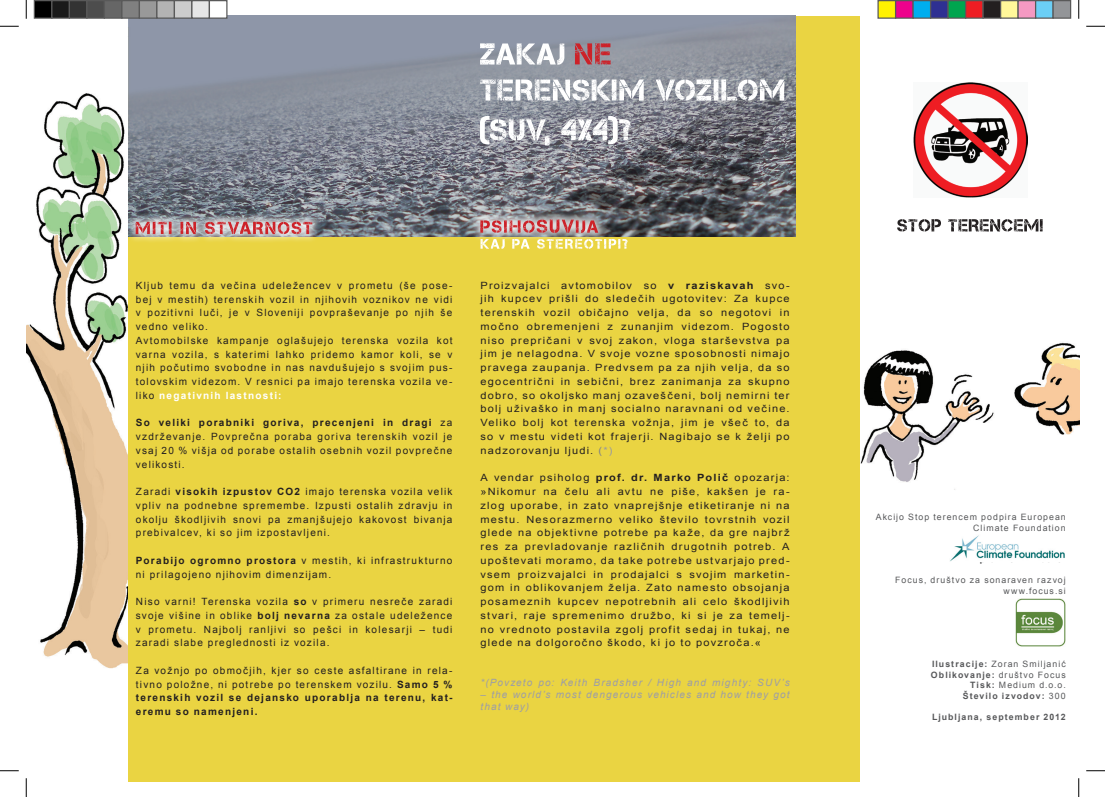
<style>
.page{position:relative;width:1105px;height:797px;background:#fff}
.page>*{position:absolute;margin:0;border:0;box-sizing:border-box;transform-origin:0 0}
.t1{font:10px/13.8px "Arial";letter-spacing:.12em;color:#231f20;text-align:justify}
.t2{font:10px/13.8px "Arial";letter-spacing:.12em;color:#231f20;text-align:justify;scale:1.1 1}
.t3{font:italic 10px/12px "Arial";letter-spacing:.11em;color:#9d9ea5}
.t4{font:700 8.75px/10.5px "Arial";letter-spacing:.12em;color:#57585a;text-align:right}
.t5{font:8.75px/10.5px "Arial";letter-spacing:.115em;color:#57585a;text-align:right}
.s1{font-weight:700;color:#fff}
.s2{font-weight:700}
.s3{color:#7c808a}
.s4{color:#9899a1}
.s5{font-weight:400}
</style>
<div class="page">
<img style="left:27px;top:27px;width:1052px;height:743px">
<div style="left:128px;top:27px;width:675px;height:754px;background:#ead442"></div>
<div style="left:796px;top:16px;width:63px;height:765px;background:#ead442"></div>
<img style="left:1015px;top:598px;width:51px;height:48px">
<img style="left:949px;top:534px;width:117px;height:28px">
<img style="left:914px;top:83px;width:114px;height:115px">
<img style="left:128px;top:16px;width:668px;height:220px">
<div style="left:469px;top:208px;width:137px;height:33px;background:#fff;opacity:.8"></div>
<svg style="left:480px;top:219px;width:118px;height:14px;background:#c88589"></svg>
<svg style="left:480px;top:43px;width:84px;height:22px;background:#c4c7ce"></svg>
<svg style="left:575px;top:43px;width:36px;height:21px"></svg>
<svg style="left:480px;top:79px;width:304px;height:22px;background:#bfc2c7"></svg>
<svg style="left:480px;top:115px;width:150px;height:30px;background:#b0b1b8"></svg>
<div style="left:124px;top:211px;width:197px;height:31px;background:#fff;opacity:.8"></div>
<svg style="left:136px;top:222px;width:176px;height:12px;background:#cc888c"></svg>
<svg style="left:897px;top:219px;width:146px;height:13px"></svg>
<svg style="left:480px;top:239px;width:147px;height:10px"></svg>
<svg style="left:0;top:25px;width:19px;height:2px"></svg>
<svg style="left:1086px;top:25px;width:19px;height:2px"></svg>
<svg style="left:0;top:770px;width:19px;height:1px"></svg>
<svg style="left:1086px;top:770px;width:19px;height:1px"></svg>
<svg style="left:25px;top:0;width:2px;height:19px"></svg>
<svg style="left:25px;top:778px;width:2px;height:19px"></svg>
<svg style="left:1078px;top:0;width:1px;height:19px"></svg>
<svg style="left:1078px;top:778px;width:1px;height:19px"></svg>
<div style="left:34px;top:1px;width:18px;height:17px;background:#000"></div>
<div style="left:34px;top:0;width:18px;height:19px;border:1px solid #595959"></div>
<div style="left:52px;top:1px;width:17px;height:17px;background:#1a1a1a"></div>
<div style="left:51px;top:0;width:19px;height:19px;border:1px solid #595959"></div>
<div style="left:69px;top:1px;width:18px;height:17px;background:#333"></div>
<div style="left:69px;top:0;width:19px;height:19px;border:1px solid #595959"></div>
<div style="left:87px;top:1px;width:17px;height:17px;background:#4d4d4d"></div>
<div style="left:86px;top:0;width:19px;height:19px;border:1px solid #595959"></div>
<div style="left:104px;top:1px;width:18px;height:17px;background:#666"></div>
<div style="left:104px;top:0;width:18px;height:19px;border:1px solid #595959"></div>
<div style="left:122px;top:1px;width:17px;height:17px;background:#808080"></div>
<div style="left:121px;top:0;width:19px;height:19px;border:1px solid #595959"></div>
<div style="left:139px;top:1px;width:18px;height:17px;background:#999"></div>
<div style="left:139px;top:0;width:19px;height:19px;border:1px solid #595959"></div>
<div style="left:157px;top:1px;width:17px;height:17px;background:#b3b3b3"></div>
<div style="left:156px;top:0;width:19px;height:19px;border:1px solid #595959"></div>
<div style="left:174px;top:1px;width:18px;height:17px;background:#ccc"></div>
<div style="left:174px;top:0;width:18px;height:19px;border:1px solid #595959"></div>
<div style="left:192px;top:1px;width:17px;height:17px;background:#e6e6e6"></div>
<div style="left:191px;top:0;width:19px;height:19px;border:1px solid #595959"></div>
<div style="left:209px;top:1px;width:18px;height:17px;background:#fff"></div>
<div style="left:209px;top:0;width:19px;height:19px;border:1px solid #595959"></div>
<div style="left:878px;top:1px;width:17px;height:17px;background:#fff101"></div>
<div style="left:877px;top:0;width:19px;height:19px;border:1px solid #595959"></div>
<div style="left:895px;top:1px;width:18px;height:17px;background:#ed028c"></div>
<div style="left:895px;top:0;width:19px;height:19px;border:1px solid #595959"></div>
<div style="left:913px;top:1px;width:17px;height:17px;background:#00aeef"></div>
<div style="left:912px;top:0;width:19px;height:19px;border:1px solid #595959"></div>
<div style="left:930px;top:1px;width:18px;height:17px;background:#2e3092"></div>
<div style="left:930px;top:0;width:19px;height:19px;border:1px solid #595959"></div>
<div style="left:948px;top:1px;width:17px;height:17px;background:#00a54f"></div>
<div style="left:947px;top:0;width:19px;height:19px;border:1px solid #595959"></div>
<div style="left:965px;top:1px;width:18px;height:17px;background:#ee1d23"></div>
<div style="left:965px;top:0;width:19px;height:19px;border:1px solid #595959"></div>
<div style="left:983px;top:1px;width:17px;height:17px;background:#231f20"></div>
<div style="left:982px;top:0;width:19px;height:19px;border:1px solid #595959"></div>
<div style="left:1000px;top:1px;width:18px;height:17px;background:#fff79a"></div>
<div style="left:1000px;top:0;width:19px;height:19px;border:1px solid #595959"></div>
<div style="left:1018px;top:1px;width:17px;height:17px;background:#f499c2"></div>
<div style="left:1017px;top:0;width:19px;height:19px;border:1px solid #595959"></div>
<div style="left:1035px;top:1px;width:18px;height:17px;background:#6bcff6"></div>
<div style="left:1035px;top:0;width:19px;height:19px;border:1px solid #595959"></div>
<div style="left:1053px;top:1px;width:17px;height:17px;background:#939598"></div>
<div style="left:1052px;top:0;width:19px;height:19px;border:1px solid #595959"></div>
<p class="t1" style="left:136px;top:278px;width:318px;text-align:left">Kljub temu da večina udeležencev v prometu (še pose&shy;bej v mestih) terenskih vozil in njihovih voznikov ne vidi v pozitivni luči, je v Sloveniji povpraševanje po njih še vedno veliko.<br>Avtomobilske kampanje oglašujejo terenska vozila kot varna vozila, s katerimi lahko pridemo kamor koli, se v njih počutimo svobodne in nas navdušujejo s svojim pus&shy;tolovskim videzom. V resnici pa imajo terenska vozila ve&shy;liko <span class="s1">negativnih lastnosti:</span></p>
<p class="t1" style="left:136px;top:416px;width:318px"><span class="s2">So veliki porabniki goriva, precenjeni in dragi</span> za vzdrževanje. Povprečna poraba goriva terenskih vozil je vsaj 20 % višja od porabe ostalih osebnih vozil povprečne velikosti.</p>
<p class="t1" style="left:136px;top:485px;width:318px">Zaradi <span class="s2">visokih izpustov CO2</span> imajo terenska vozila velik vpliv na podnebne spremembe. Izpusti ostalih zdravju in okolju škodljivih snovi pa zmanjšujejo kakovost bivanja prebivalcev, ki so jim izpostavljeni.</p>
<p class="t1" style="left:136px;top:553px;width:318px"><span class="s2">Porabijo ogromno prostora</span> v mestih, ki infrastrukturno ni prilagojeno njihovim dimenzijam.</p>
<p class="t1" style="left:136px;top:595px;width:318px">Niso varni! Terenska vozila <span class="s2">so</span> v primeru nesreče zaradi svoje višine in oblike <span class="s2">bolj nevarna</span> za ostale udeležence v prometu. Najbolj ranljivi so pešci in kolesarji – tudi zaradi slabe preglednosti iz vozila.</p>
<p class="t1" style="left:136px;top:663px;width:318px">Za vožnjo po območjih, kjer so ceste asfaltirane in rela&shy;tivno položne, ni potrebe po terenskem vozilu. <span class="s2">Samo 5 % terenskih vozil se dejansko uporablja na terenu, kat&shy;eremu so namenjeni.</span></p>
<p class="t2" style="left:480px;top:278px;width:283px">Proizvajalci avtomobilov so <span class="s2">v raziskavah</span> svo&shy;jih kupcev prišli do sledečih ugotovitev: Za kupce terenskih vozil običajno velja, da so negotovi in močno obremenjeni z zunanjim videzom. Pogosto niso prepričani v svoj zakon, vloga starševstva pa jim je nelagodna. V svoje vozne sposobnosti nimajo pravega zaupanja. Predvsem pa za njih velja, da so egocentrični in sebični, brez zanimanja za skupno dobro, so okoljsko manj ozaveščeni, bolj nemirni ter bolj uživaško in manj socialno naravnani od večine.<br>Veliko bolj kot terenska vožnja, jim je všeč to, da so v mestu videti kot frajerji. Nagibajo se k želji po nadzorovanju ljudi. <span class="s3">(</span><span class="s4">*)</span></p>
<p class="t2" style="left:480px;top:471px;width:283px">A vendar psiholog <span class="s2">prof. dr. Marko Polič</span> opozarja: »Nikomur na čelu ali avtu ne piše, kakšen je ra&shy;zlog uporabe, in zato vnaprejšnje etiketiranje ni na mestu. Nesorazmerno veliko število tovrstnih vozil glede na objektivne potrebe pa kaže, da gre najbrž res za prevladovanje različnih drugotnih potreb. A upoštevati moramo, da take potrebe ustvarjajo pred&shy;vsem proizvajalci in prodajalci s svojim marketin&shy;gom in oblikovanjem želja. Zato namesto obsojanja posameznih kupcev nepotrebnih ali celo škodljivih stvari, raje spremenimo družbo, ki si je za temelj&shy;no vrednoto postavila zgolj profit sedaj in tukaj, ne glede na dolgoročno škodo, ki jo to povzroča.«</p>
<p class="t3" style="left:480px;top:676px;width:311px">*(Povzeto po: Keith Bradsher / High and mighty: SUV’s</p>
<p class="t3" style="left:480px;top:688px;width:311px">– the world’s most dengerous vehicles and how they got that way)</p>
<p class="t5" style="left:876px;top:512px;width:192px">Akcijo Stop terencem podpira European<br>Climate Foundation</p>
<p class="t5" style="left:895px;top:575px;width:172px">Focus, društvo za sonaraven razvoj www.focus.si</p>
<p class="t4" style="left:931px;top:659px;width:136px">Ilustracije: <span class="s5">Zoran Smiljanić<br></span>Oblikovanje: <span class="s5">društvo Focus<br></span>Tisk: <span class="s5">Medium d.o.o.<br></span>Število izvodov: <span class="s5">300</span></p>
<p class="t4" style="left:932px;top:711px;width:135px">Ljubljana, september 2012</p>
</div>
